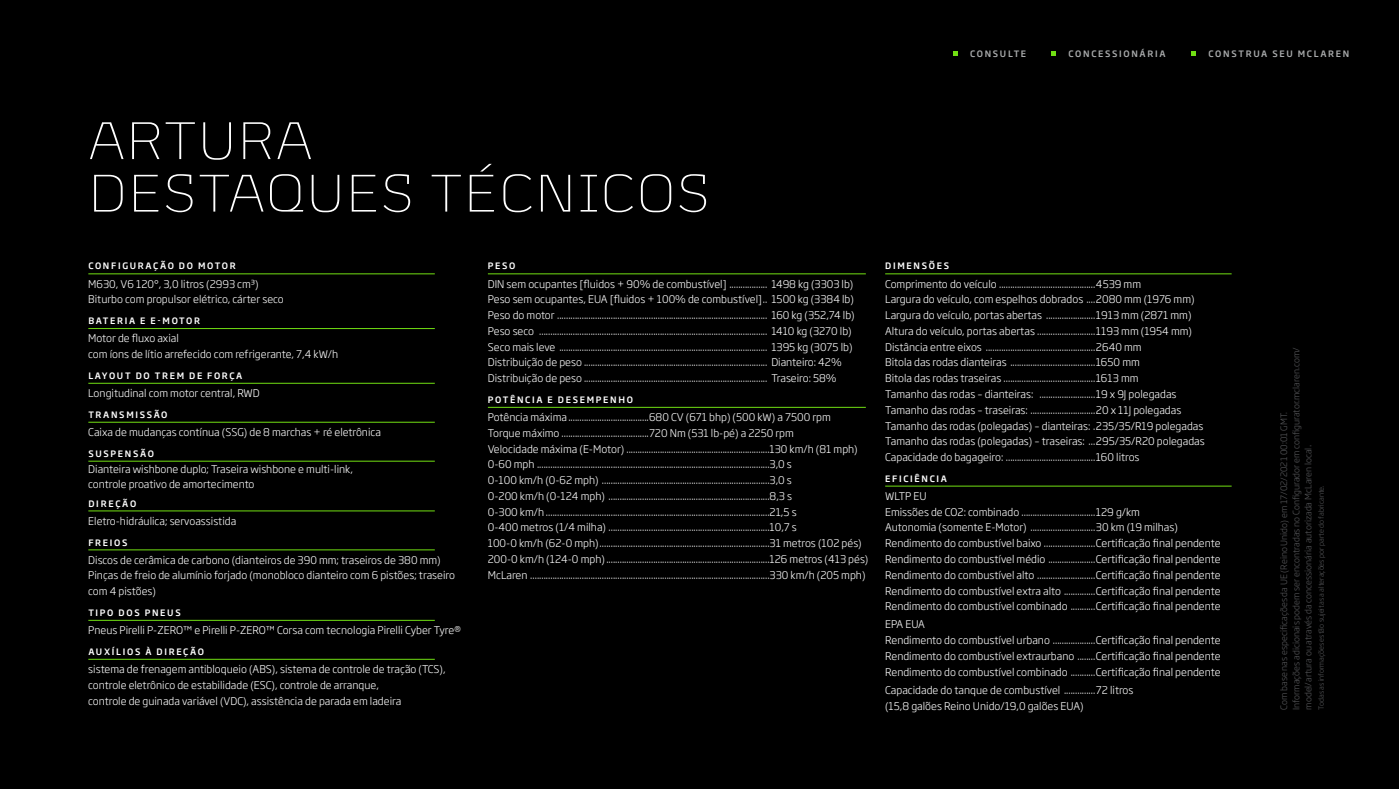
<style>
.page{position:relative;width:1399px;height:789px;background:#000}
.page>*{position:absolute;margin:0;border:0;box-sizing:border-box;transform-origin:0 0}
.t1{font:300 52.5px/52.5px "Mc Laren Bespoke";letter-spacing:.045em;color:#fff}
.t2{font:300 10.5px/15.8px "Soho Gothic Pro";color:#fff}
.t3{font:300 8.75px/12.2px "Soho Gothic Pro";color:#57585b}
.t4{font:500 8.75px "Soho Gothic Pro";letter-spacing:.195em;color:#fff}
.t5{font:500 8.75px "Soho Gothic Pro";letter-spacing:.195em;color:#a9abac}
.t6{font:300 7px "Soho Gothic Pro";color:#57585b}
.s1{font-size:10.5px}
</style>
<div class="page">
<hr style="left:88px;top:274px;width:347px;height:1px;background:#71df13">
<hr style="left:88px;top:328px;width:347px;height:1px;background:#71df13">
<hr style="left:88px;top:383px;width:347px;height:1px;background:#71df13">
<hr style="left:88px;top:422px;width:347px;height:1px;background:#71df13">
<hr style="left:88px;top:461px;width:347px;height:1px;background:#71df13">
<hr style="left:88px;top:511px;width:347px;height:1px;background:#71df13">
<hr style="left:88px;top:550px;width:347px;height:1px;background:#71df13">
<hr style="left:88px;top:620px;width:347px;height:1px;background:#71df13">
<hr style="left:88px;top:659px;width:347px;height:1px;background:#71df13">
<hr style="left:488px;top:274px;width:378px;height:1px;background:#71df13">
<hr style="left:488px;top:407px;width:378px;height:1px;background:#71df13">
<hr style="left:885px;top:274px;width:347px;height:1px;background:#71df13">
<hr style="left:885px;top:486px;width:347px;height:1px;background:#71df13">
<svg style="left:953px;top:51px;width:5px;height:5px"></svg>
<svg style="left:1051px;top:51px;width:5px;height:5px"></svg>
<svg style="left:1191px;top:51px;width:5px;height:5px"></svg>
<p class="t5" style="left:970px;top:46px;width:58px">CONSULTE</p>
<p class="t5" style="left:1069px;top:46px;width:98px">CONCESSIONÁRIA</p>
<p class="t5" style="left:1208px;top:46px;width:142px">CONSTRUA SEU MCLAREN</p>
<h1 class="t1" style="left:89px;top:114px;width:622px">ARTURA<br>DESTAQUES TÉCNICOS</h1>
<p class="t4" style="left:88px;top:259px;width:149px">CONFIGURAÇÃO DO MOTOR</p>
<p class="t2" style="left:88px;top:275px;width:197px">M630, V6 120°, 3,0 litros (2993 cm³)<br>Biturbo com propulsor elétrico, cárter seco</p>
<p class="t4" style="left:88px;top:314px;width:113px">BATERIA E E-MOTOR</p>
<p class="t2" style="left:88px;top:330px;width:251px">Motor de fluxo axial<br>com íons de lítio arrefecido com refrigerante, 7,4 kW/h</p>
<p class="t4" style="left:88px;top:369px;width:156px">LAYOUT DO TREM DE FORÇA</p>
<p class="t2" style="left:88px;top:385px;width:173px">Longitudinal com motor central, RWD</p>
<p class="t4" style="left:88px;top:408px;width:81px">TRANSMISSÃO</p>
<p class="t2" style="left:88px;top:424px;width:294px">Caixa de mudanças contínua (SSG) de 8 marchas + ré eletrônica</p>
<p class="t4" style="left:88px;top:447px;width:67px">SUSPENSÃO</p>
<p class="t2" style="left:88px;top:460px;width:266px">Dianteira wishbone duplo; Traseira wishbone e multi-link, controle proativo de amortecimento</p>
<p class="t4" style="left:88px;top:496px;width:49px">DIREÇÃO</p>
<p class="t2" style="left:88px;top:512px;width:150px">Eletro-hidráulica; servoassistida</p>
<p class="t4" style="left:88px;top:535px;width:41px">FREIOS</p>
<p class="t2" style="left:88px;top:551px;width:368px">Discos de cerâmica de carbono (dianteiros de 390 mm; traseiros de 380 mm)<br>Pinças de freio de alumínio forjado (monobloco dianteiro com 6 pistões; traseiro com 4 pistões)</p>
<p class="t4" style="left:88px;top:606px;width:94px">TIPO DOS PNEUS</p>
<p class="t2" style="left:88px;top:622px;width:374px">Pneus Pirelli P-ZERO™ e Pirelli P-ZERO™ Corsa com tecnologia Pirelli Cyber Tyre®</p>
<p class="t4" style="left:88px;top:645px;width:117px">AUXÍLIOS À DIREÇÃO</p>
<p class="t2" style="left:88px;top:661px;width:359px">sistema de frenagem antibloqueio (ABS), sistema de controle de tração (TCS), controle eletrônico de estabilidade (ESC), controle de arranque,<br>controle de guinada variável (VDC), assistência de parada em ladeira</p>
<p class="t4" style="left:488px;top:259px;width:29px">PESO</p>
<p class="t2" style="left:488px;top:275px;width:368px">DIN sem ocupantes [fluidos + 90% de combustível] ................. 1498 kg (3303 lb)<br>Peso sem ocupantes, EUA [fluidos + 100% de combustível].. 1500 kg (3384 lb)<br>Peso do motor .............................................................................................. 160 kg (352,74 lb)<br>Peso seco ...................................................................................................... 1410 kg (3270 lb)<br>Seco mais leve ............................................................................................. 1395 kg (3075 lb)<br>Distribuição de peso .................................................................................. Dianteiro: 42% Distribuição de peso .................................................................................. Traseiro: 58%</p>
<p class="t4" style="left:488px;top:393px;width:147px">POTÊNCIA E DESEMPENHO</p>
<p class="t2" style="left:488px;top:409px;width:382px">Potência máxima....................................680 CV (671 bhp) (500 kW) a 7500 rpm<br>Torque máximo .......................................720 Nm (531 lb-pé) a 2250 rpm<br>Velocidade máxima (E-Motor) ................................................................130 km/h (81 mph)<br>0-60 mph ........................................................................................................3,0 s<br>0-100 km/h (0-62 mph) ...........................................................................3,0 s<br>0-200 km/h (0-124 mph) ........................................................................8,3 s<br>0-300 km/h ....................................................................................................21,5 s<br>0-400 metros (1/4 milha) ........................................................................10,7 s<br>100-0 km/h (62-0 mph)............................................................................31 metros (102 pés)<br>200-0 km/h (124-0 mph).........................................................................126 metros (413 pés)<br>McLaren ...........................................................................................................330 km/h (205 mph)</p>
<p class="t4" style="left:885px;top:259px;width:65px">DIMENSÕES</p>
<p class="t2" style="left:885px;top:275px;width:321px">Comprimento do veículo ...........................................4539 mm<br>Largura do veículo, com espelhos dobrados ....2080 mm (1976 mm)<br>Largura do veículo, portas abertas ......................1913 mm (2871 mm)<br>Altura do veículo, portas abertas ..........................1193 mm (1954 mm)<br>Distância entre eixos .................................................2640 mm<br>Bitola das rodas dianteiras ......................................1650 mm<br>Bitola das rodas traseiras .........................................1613 mm<br>Tamanho das rodas – dianteiras: .........................19 x 9J polegadas Tamanho das rodas – traseiras: .............................20 x 11J polegadas Tamanho das rodas (polegadas) – dianteiras: .235/35/R19 polegadas Tamanho das rodas (polegadas) – traseiras: ...295/35/R20 polegadas Capacidade do bagageiro: ........................................160 litros</p>
<p class="t4" style="left:885px;top:471px;width:63px">EFICIÊNCIA</p>
<p class="t2" style="left:885px;top:487px;width:337px">WLTP EU<br>Emissões de CO2: combinado .................................129 g/km<br>Autonomia (somente E-Motor) .............................30 km (19 milhas)<br>Rendimento do combustível baixo .......................Certificação final pendente Rendimento do combustível médio .....................Certificação final pendente Rendimento do combustível alto ..........................Certificação final pendente Rendimento do combustível extra alto ..............Certificação final pendente Rendimento do combustível combinado ...........Certificação final pendente</p>
<p class="t2" style="left:885px;top:616px;width:337px">EPA EUA<br>Rendimento do combustível urbano ...................Certificação final pendente Rendimento do combustível extraurbano ........Certificação final pendente Rendimento do combustível combinado ...........Certificação final pendente</p>
<p class="t2" style="left:885px;top:681px;width:250px">Capacidade do tanque de combustível ..............72 litros (15,8 galões Reino Unido/19,0 galões EUA)</p>
<p class="t3" style="left:1277px;top:709px;width:364px;rotate:-90deg">Com base nas especificações da UE (Reino Unido) em 17/02/2021 00:01 GMT.<br>Informações adicionais podem ser encontradas no Configurador em configurator.mclaren.com/ model/artura ou através da concessionária autorizada McLaren local<span class="s1">.</span></p>
<p class="t6" style="left:1316px;top:709px;width:226px;rotate:-90deg">Todas as informações estão sujeitas a alterações por parte do fabricante.</p>
</div>
